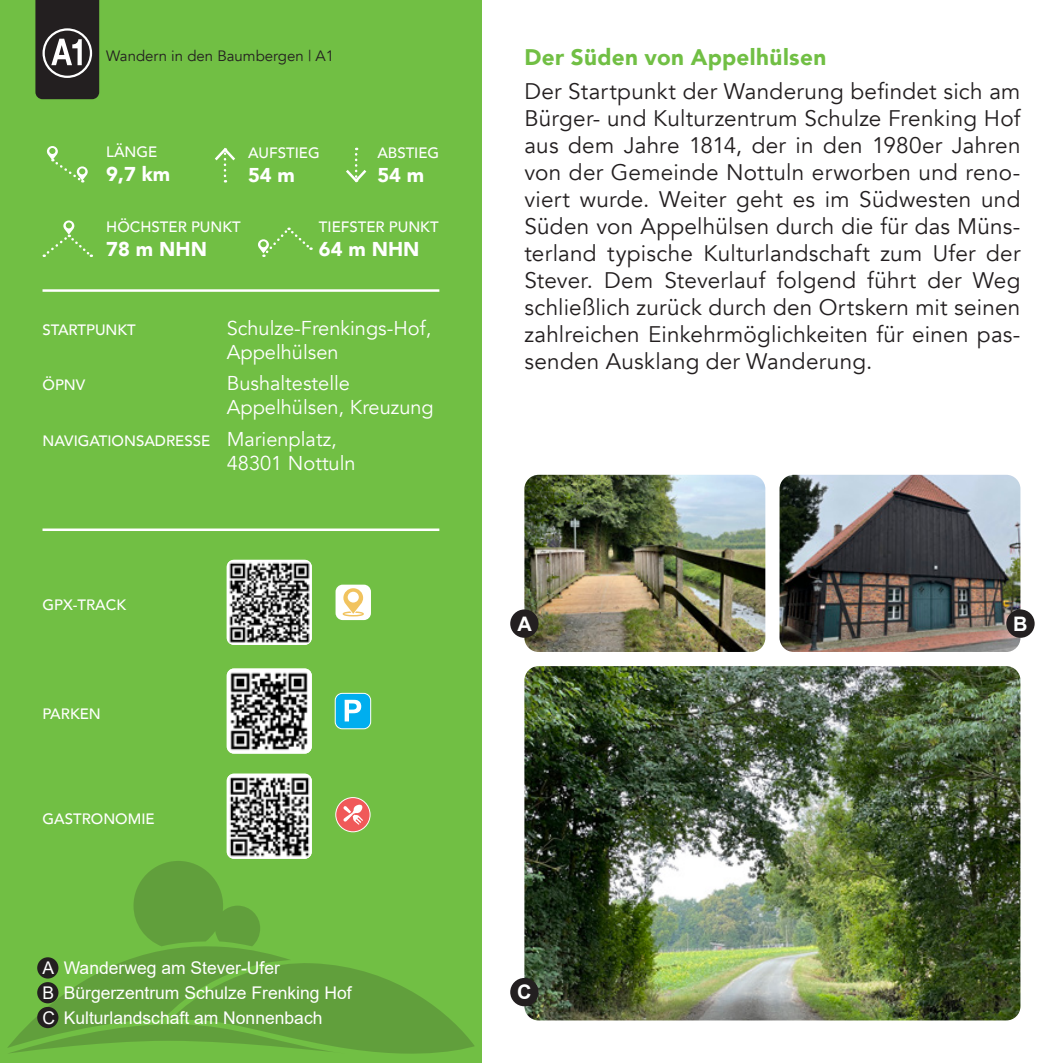
<style>
.page{position:relative;width:1063px;height:1063px;background:#fff}
.page>*{position:absolute;margin:0;border:0;box-sizing:border-box;transform-origin:0 0}
.t1{font:22.5px/27px "Avenir";letter-spacing:.01em;color:#231f20;text-align:justify}
.t2{font:900 22.5px "Avenir";letter-spacing:.015em;color:#71bf44}
.t3{font:20px/24px "Avenir";color:#fff}
.t4{font:900 20px "Avenir";color:#fff}
.t5{font:700 20px "Arial";color:#fff}
.t6{font:17.5px "Arial";color:#fff}
.t7{font:500 15px "Avenir";color:#fff}
.t8{font:15px "Avenir";color:#231f20}
.s1{font-weight:400;font-size:20px}
</style>
<div class="page">
<div style="left:0;top:0;width:482px;height:1063px;background:#71bf44"></div>
<svg style="left:7px;top:861px;width:468px;height:193px"></svg>
<img style="left:524px;top:666px;width:496px;height:354px">
<img style="left:780px;top:475px;width:240px;height:177px">
<img style="left:524px;top:475px;width:241px;height:177px">
<img style="left:227px;top:669px;width:85px;height:85px">
<div style="left:37px;top:957px;width:21px;height:22px;background:#231f20;border-radius:50%"></div>
<div style="left:37px;top:982px;width:21px;height:21px;background:#231f20;border-radius:50%"></div>
<div style="left:37px;top:1007px;width:21px;height:21px;background:#231f20;border-radius:50%"></div>
<img style="left:227px;top:774px;width:85px;height:85px">
<img style="left:227px;top:560px;width:85px;height:85px">
<div style="left:336px;top:585px;width:35px;height:35px;background:#fff;border-radius:7px"></div>
<svg style="left:343px;top:588px;width:21px;height:28px"></svg>
<div style="left:510px;top:978px;width:29px;height:28px;background:#231f20;border-radius:50%"></div>
<div style="left:510px;top:609px;width:29px;height:29px;background:#231f20;border-radius:50%"></div>
<div style="left:1006px;top:609px;width:29px;height:29px;background:#231f20;border-radius:50%"></div>
<svg style="left:335px;top:797px;width:35px;height:35px"></svg>
<svg style="left:343px;top:804px;width:20px;height:21px"></svg>
<svg style="left:35px;top:0;width:64px;height:99px;background:#3c3a39"></svg>
<svg style="left:47px;top:146px;width:41px;height:37px"></svg>
<svg style="left:215px;top:148px;width:20px;height:35px"></svg>
<svg style="left:346px;top:148px;width:21px;height:35px"></svg>
<svg style="left:44px;top:221px;width:49px;height:36px"></svg>
<svg style="left:258px;top:227px;width:54px;height:30px"></svg>
<hr style="left:43px;top:289px;width:396px;height:3px;background:#fff">
<hr style="left:43px;top:529px;width:396px;height:2px;background:#fff">
<div style="left:335px;top:693px;width:36px;height:36px;background:#00aeef;border-radius:7px"></div>
<div style="left:335px;top:693px;width:36px;height:36px;border:1px solid #fff;border-radius:7px"></div>
<svg style="left:345px;top:700px;width:16px;height:21px"></svg>
<p class="t8" style="left:106px;top:47px;width:229px">Wandern in den Baumbergen | A1</p>
<p class="t7" style="left:106px;top:139px;width:53px">LÄNGE</p>
<p class="t4" style="left:106px;top:157px;width:66px">9,7 km</p>
<p class="t7" style="left:106px;top:214px;width:136px">HÖCHSTER PUNKT</p>
<p class="t4" style="left:106px;top:232px;width:102px">78 m NHN</p>
<p class="t7" style="left:248px;top:140px;width:73px">AUFSTIEG</p>
<p class="t4" style="left:248px;top:158px;width:48px">54 m</p>
<p class="t7" style="left:377px;top:140px;width:63px">ABSTIEG</p>
<p class="t4" style="left:377px;top:158px;width:49px">54 m</p>
<p class="t7" style="left:319px;top:214px;width:121px">TIEFSTER PUNKT</p>
<p class="t4" style="left:319px;top:232px;width:102px">64 m NHN</p>
<p class="t7" style="left:43px;top:317px;width:95px">STARTPUNKT</p>
<p class="t3" style="left:227px;top:317px;width:206px">Schulze-Frenkings-Hof,<br>Appelhülsen</p>
<p class="t7" style="left:43px;top:372px;width:44px">ÖPNV</p>
<p class="t3" style="left:227px;top:372px;width:209px">Bushaltestelle<br>Appelhülsen, Kreuzung</p>
<p class="t7" style="left:43px;top:427px;width:296px">NAVIGATIONSADRESSE <span class="s1">Marienplatz,</span></p>
<p class="t3" style="left:227px;top:451px;width:130px">48301 Nottuln</p>
<p class="t7" style="left:43px;top:592px;width:85px">GPX-TRACK</p>
<p class="t7" style="left:43px;top:700px;width:60px">PARKEN</p>
<p class="t7" style="left:43px;top:806px;width:114px">GASTRONOMIE</p>
<p class="t6" style="left:43px;top:956px;width:239px">A Wanderweg am Stever-Ufer</p>
<p class="t6" style="left:43px;top:981px;width:311px">B Bürgerzentrum Schulze Frenking Hof</p>
<p class="t6" style="left:43px;top:1006px;width:281px">C Kulturlandschaft am Nonnenbach</p>
<p class="t2" style="left:524px;top:38px;width:303px">Der Süden von Appelhülsen</p>
<p class="t1" style="left:524px;top:78px;width:498px">Der Startpunkt der Wanderung befindet sich am Bürger- und Kulturzentrum Schulze Frenking Hof aus dem Jahre 1814, der in den 1980er Jahren von der Gemeinde Nottuln erworben und reno&shy;viert wurde. Weiter geht es im Südwesten und Süden von Appelhülsen durch die für das Müns&shy;terland typische Kulturlandschaft zum Ufer der Stever. Dem Steverlauf folgend führt der Weg schließlich zurück durch den Ortskern mit seinen zahlreichen Einkehrmöglichkeiten für einen pas&shy;senden Ausklang der Wanderung.</p>
<p class="t5" style="left:518px;top:610px;width:16px">A</p>
<p class="t5" style="left:1013px;top:610px;width:16px">B</p>
<p class="t5" style="left:517px;top:978px;width:16px">C</p>
</div>
